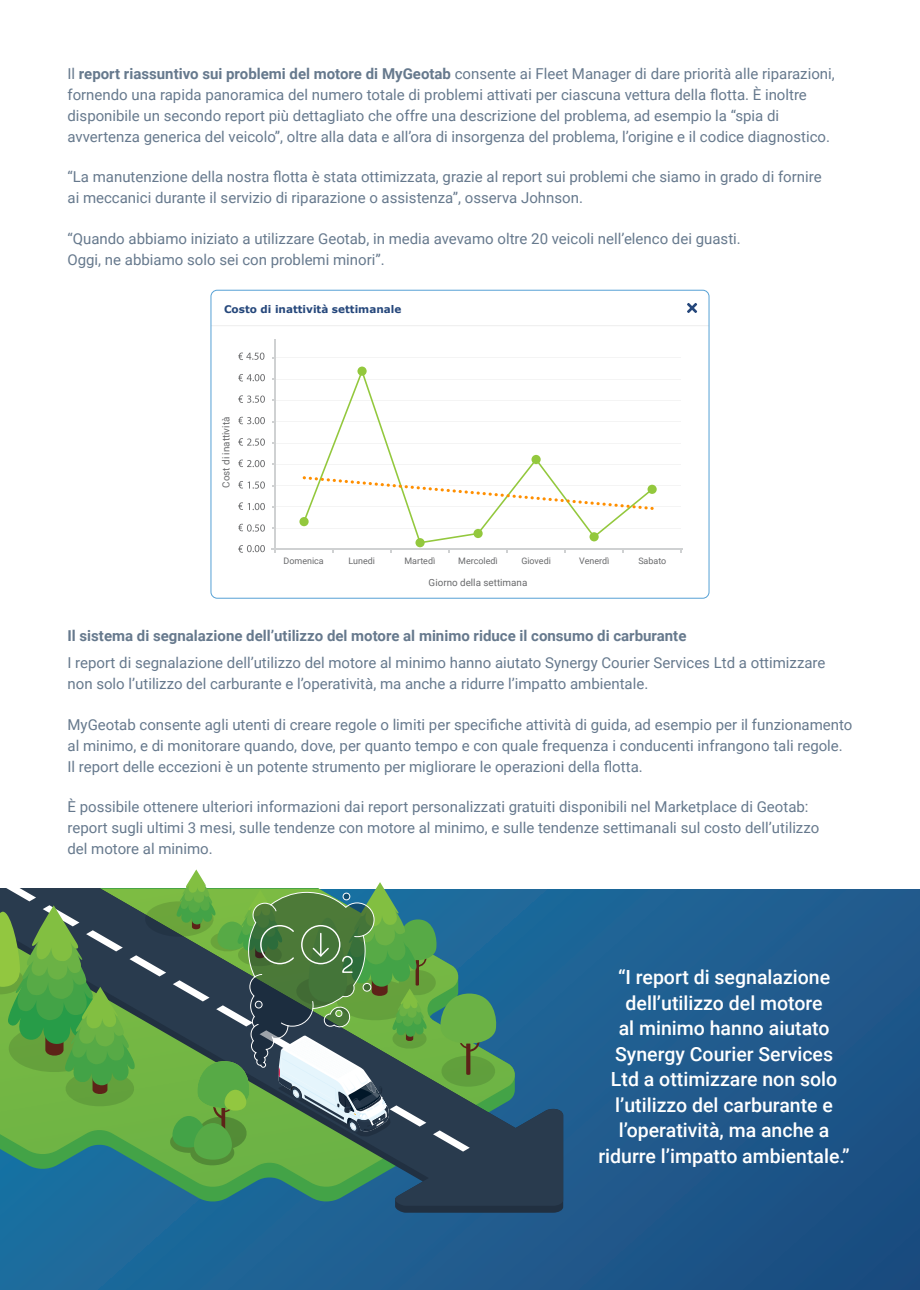
<style>
.page{position:relative;width:920px;height:1290px;background:#fff}
.page>*{position:absolute;margin:0;border:0;box-sizing:border-box;transform-origin:0 0}
._5__Heading_3_-_2019{font:500 19.5px/25.5px "Roboto";color:#fff;text-align:center}
._7A__Body_Copy_-_201{font:15px/21px "Roboto";color:#66798d}
._6__Heading_4_-_2019{font:700 15px "Roboto";color:#66798d}
.t1{font:700 10.5px "Verdana";color:#25477b}
.t2{font:9.9px "Roboto";color:#696a6c}
.t3{font:9px "Roboto";color:#696a6c}
.s1{font-weight:700}
</style>
<div class="page">
<hr style="left:211px;top:325px;width:498px;height:1px;background:#ededed">
<svg style="left:687px;top:303px;width:10px;height:10px"></svg>
<hr style="left:275px;top:528px;width:406px;height:1px;background:#f4f4f4">
<hr style="left:275px;top:506px;width:406px;height:1px;background:#f4f4f4">
<hr style="left:275px;top:485px;width:406px;height:1px;background:#f4f4f4">
<hr style="left:275px;top:464px;width:406px;height:1px;background:#f4f4f4">
<hr style="left:275px;top:443px;width:406px;height:1px;background:#f4f4f4">
<hr style="left:275px;top:400px;width:406px;height:1px;background:#f4f4f4">
<hr style="left:275px;top:421px;width:406px;height:1px;background:#f4f4f4">
<hr style="left:275px;top:379px;width:406px;height:1px;background:#f4f4f4">
<hr style="left:275px;top:358px;width:406px;height:1px;background:#f4f4f4">
<hr style="left:274px;top:339px;width:2px;height:209px;background:#cfd1d2">
<hr style="left:272px;top:548px;width:410px;height:1px;background:#cfd1d2">
<div style="left:299px;top:517px;width:10px;height:9px;background:#93c83d;border-radius:50%"></div>
<div style="left:415px;top:538px;width:10px;height:9px;background:#93c83d;border-radius:50%"></div>
<svg style="left:302px;top:366px;width:324px;height:178px"></svg>
<svg style="left:302px;top:474px;width:354px;height:38px"></svg>
<div style="left:211px;top:290px;width:498px;height:308px;border:1px solid #56a1d5;border-radius:6px"></div>
<svg style="left:238px;top:545px;width:27px;height:8px"></svg>
<svg style="left:238px;top:524px;width:27px;height:8px"></svg>
<svg style="left:238px;top:502px;width:27px;height:8px"></svg>
<svg style="left:238px;top:481px;width:27px;height:8px"></svg>
<svg style="left:238px;top:460px;width:27px;height:7px"></svg>
<svg style="left:238px;top:438px;width:27px;height:8px"></svg>
<svg style="left:238px;top:417px;width:27px;height:7px"></svg>
<svg style="left:238px;top:395px;width:27px;height:8px"></svg>
<svg style="left:238px;top:374px;width:27px;height:7px"></svg>
<svg style="left:238px;top:353px;width:26px;height:7px"></svg>
<div style="left:0;top:889px;width:920px;height:401px;background:linear-gradient(to right,#1e6c9d,#1f5286)"></div>
<svg style="left:0;top:1206px;width:563px;height:7px;background:#1e5880"></svg>
<svg style="left:0;top:889px;width:563px;height:317px;background:#28677a"></svg>
<svg style="left:0;top:869px;width:498px;height:296px;background:#60905f"></svg>
<p class="_7A__Body_Copy_-_201" style="left:68px;top:62px;width:769px">Il <span class="s1">report riassuntivo sui problemi del motore di MyGeotab</span> consente ai Fleet Manager di dare priorità alle riparazioni, fornendo una rapida panoramica del numero totale di problemi attivati per ciascuna vettura della flotta. È inoltre disponibile un secondo report più dettagliato che offre una descrizione del problema, ad esempio la “spia di avvertenza generica del veicolo”, oltre alla data e all’ora di insorgenza del problema, l’origine e il codice diagnostico.</p>
<p class="_7A__Body_Copy_-_201" style="left:68px;top:166px;width:756px">“La manutenzione della nostra flotta è stata ottimizzata, grazie al report sui problemi che siamo in grado di fornire ai meccanici durante il servizio di riparazione o assistenza”, osserva Johnson.</p>
<p class="_7A__Body_Copy_-_201" style="left:68px;top:227px;width:675px">“Quando abbiamo iniziato a utilizzare Geotab, in media avevamo oltre 20 veicoli nell’elenco dei guasti.<br>Oggi, ne abbiamo solo sei con problemi minori”.</p>
<p class="t1" style="left:224px;top:302px;width:179px">Costo di inattività settimanale</p>
<p class="t2" style="left:219px;top:488px;width:72px;rotate:-90deg">Cost di inattività</p>
<p class="t3" style="left:284px;top:555px;width:42px">Domenica</p>
<p class="t3" style="left:349px;top:555px;width:28px">Lunedi</p>
<p class="t3" style="left:404px;top:555px;width:32px">Martedì</p>
<p class="t3" style="left:458px;top:555px;width:41px">Mercoledì</p>
<p class="t3" style="left:521px;top:555px;width:31px">Giovedi</p>
<p class="t3" style="left:579px;top:555px;width:32px">Venerdì</p>
<p class="t3" style="left:638px;top:555px;width:30px">Sabato</p>
<p class="t2" style="left:429px;top:575px;width:100px">Giorno della settimana</p>
<p class="_6__Heading_4_-_2019" style="left:68px;top:625px;width:620px">Il sistema di segnalazione dell’utilizzo del motore al minimo riduce il consumo di carburante</p>
<p class="_7A__Body_Copy_-_201" style="left:68px;top:652px;width:759px">I report di segnalazione dell’utilizzo del motore al minimo hanno aiutato Synergy Courier Services Ltd a ottimizzare non solo l’utilizzo del carburante e l’operatività, ma anche a ridurre l’impatto ambientale.</p>
<p class="_7A__Body_Copy_-_201" style="left:68px;top:713px;width:786px">MyGeotab consente agli utenti di creare regole o limiti per specifiche attività di guida, ad esempio per il funzionamento al minimo, e di monitorare quando, dove, per quanto tempo e con quale frequenza i conducenti infrangono tali regole.<br>Il report delle eccezioni è un potente strumento per migliorare le operazioni della flotta.</p>
<p class="_7A__Body_Copy_-_201" style="left:68px;top:796px;width:753px">È possibile ottenere ulteriori informazioni dai report personalizzati gratuiti disponibili nel Marketplace di Geotab: report sugli ultimi 3 mesi, sulle tendenze con motore al minimo, e sulle tendenze settimanali sul costo dell’utilizzo del motore al minimo.</p>
<p class="_5__Heading_3_-_2019" style="left:598px;top:964px;width:253px">“I report di segnalazione dell’utilizzo del motore<br>al minimo hanno aiutato<br>Synergy Courier Services<br>Ltd a ottimizzare non solo l’utilizzo del carburante e l’operatività, ma anche a ridurre l’impatto ambientale.”</p>
</div>
